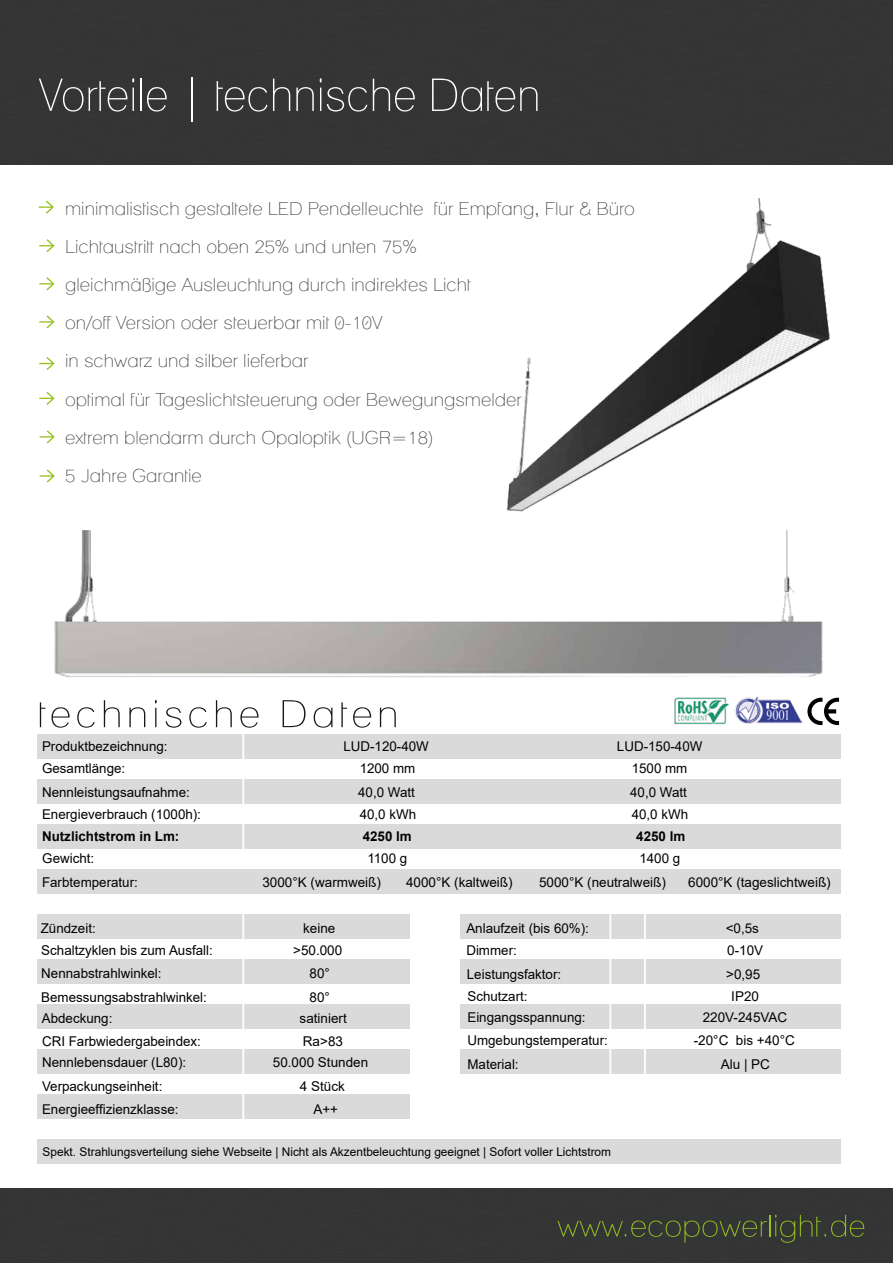
<style>
.page{position:relative;width:893px;height:1263px;background:#fff}
.page>*{position:absolute;margin:0;border:0;box-sizing:border-box;transform-origin:0 0}
.t1{font:condensed 18px/38.1px "Lane";color:#393a39;scale:1.1 1}
.t2{font:13.5px/22.5px "Arial";color:#020203}
.t3{font:700 13.5px "Arial";color:#020203}
.t4{font:12px "Arial";color:#020203}
</style>
<div class="page">
<img style="left:54px;top:530px;width:769px;height:148px">
<div style="left:0;top:74px;width:893px;height:90px;background:#333434"></div>
<div style="left:0;top:0;width:893px;height:74px;background:#333434"></div>
<div style="left:0;top:1188px;width:893px;height:75px;background:#343434"></div>
<svg style="left:39px;top:79px;width:44px;height:33px"></svg>
<svg style="left:89px;top:78px;width:45px;height:34px;background:#525352"></svg>
<hr style="left:140px;top:79px;width:2px;height:32px;background:#fff">
<svg style="left:147px;top:87px;width:20px;height:25px"></svg>
<hr style="left:191px;top:77px;width:1px;height:45px;background:#fff">
<svg style="left:217px;top:81px;width:50px;height:31px;background:#505150"></svg>
<svg style="left:273px;top:79px;width:17px;height:32px"></svg>
<svg style="left:296px;top:87px;width:18px;height:24px"></svg>
<svg style="left:320px;top:78px;width:47px;height:34px;background:#4d4e4e"></svg>
<svg style="left:373px;top:79px;width:42px;height:33px"></svg>
<svg style="left:432px;top:79px;width:106px;height:33px;background:#505150"></svg>
<svg style="left:557px;top:1215px;width:307px;height:28px;background:#3d4231"></svg>
<svg style="left:40px;top:702px;width:5px;height:25px"></svg>
<svg style="left:52px;top:707px;width:18px;height:21px"></svg>
<svg style="left:77px;top:707px;width:18px;height:21px"></svg>
<svg style="left:104px;top:700px;width:16px;height:27px"></svg>
<svg style="left:129px;top:707px;width:16px;height:20px"></svg>
<svg style="left:155px;top:700px;width:2px;height:27px"></svg>
<svg style="left:166px;top:707px;width:15px;height:21px"></svg>
<svg style="left:189px;top:707px;width:18px;height:21px"></svg>
<svg style="left:216px;top:700px;width:16px;height:27px"></svg>
<svg style="left:240px;top:707px;width:19px;height:21px"></svg>
<svg style="left:283px;top:700px;width:22px;height:27px"></svg>
<svg style="left:314px;top:707px;width:18px;height:21px"></svg>
<svg style="left:341px;top:702px;width:6px;height:25px"></svg>
<svg style="left:353px;top:707px;width:18px;height:21px"></svg>
<svg style="left:380px;top:707px;width:16px;height:20px"></svg>
<svg style="left:39px;top:239px;width:15px;height:13px"></svg>
<svg style="left:39px;top:277px;width:15px;height:13px"></svg>
<svg style="left:39px;top:316px;width:15px;height:12px"></svg>
<div style="left:38px;top:734px;width:174px;height:24px;background:#dadada"></div>
<div style="left:210px;top:734px;width:683px;height:24px;background:#dadada"></div>
<div style="left:38px;top:779px;width:176px;height:24px;background:#dadada"></div>
<div style="left:210px;top:779px;width:683px;height:24px;background:#dadada"></div>
<div style="left:38px;top:824px;width:178px;height:24px;background:#dadada"></div>
<div style="left:210px;top:824px;width:683px;height:24px;background:#dadada"></div>
<div style="left:38px;top:914px;width:461px;height:24px;background:#dadada"></div>
<div style="left:496px;top:914px;width:364px;height:24px;background:#dadada"></div>
<div style="left:38px;top:959px;width:460px;height:24px;background:#dadada"></div>
<div style="left:497px;top:959px;width:396px;height:24px;background:#dadada"></div>
<div style="left:38px;top:1004px;width:460px;height:24px;background:#dadada"></div>
<div style="left:496px;top:1004px;width:397px;height:24px;background:#dadada"></div>
<div style="left:38px;top:1049px;width:460px;height:24px;background:#dadada"></div>
<div style="left:496px;top:1049px;width:397px;height:24px;background:#dadada"></div>
<div style="left:38px;top:1094px;width:416px;height:24px;background:#dadada"></div>
<div style="left:38px;top:1139px;width:467px;height:24px;background:#dadada"></div>
<div style="left:496px;top:1139px;width:397px;height:24px;background:#dadada"></div>
<svg style="left:39px;top:201px;width:15px;height:12px"></svg>
<hr style="left:243px;top:732px;width:1px;height:404px;background:#fff">
<hr style="left:644px;top:906px;width:1px;height:232px;background:#fff">
<div style="left:410px;top:913px;width:50px;height:212px;background:#fff"></div>
<svg style="left:807px;top:698px;width:32px;height:27px"></svg>
<hr style="left:610px;top:906px;width:1px;height:232px;background:#fff">
<svg style="left:39px;top:392px;width:15px;height:13px"></svg>
<svg style="left:40px;top:430px;width:15px;height:13px"></svg>
<svg style="left:39px;top:357px;width:15px;height:13px"></svg>
<div style="left:38px;top:869px;width:810px;height:24px;background:#dadada"></div>
<div style="left:841px;top:719px;width:52px;height:453px;background:#fff"></div>
<img style="left:674px;top:697px;width:56px;height:28px">
<img style="left:734px;top:697px;width:67px;height:27px">
<svg style="left:40px;top:470px;width:15px;height:12px"></svg>
<img style="left:506px;top:199px;width:325px;height:313px">
<p class="t1" style="left:65px;top:189px;width:520px">minimalistisch gestaltete LED Pendelleuchte für Empfang, Flur &amp; Büro Lichtaustritt nach oben 25% und unten 75%<br>gleichmäßige Ausleuchtung durch indirektes Licht<br>on/off Version oder steuerbar mit 0-10V<br>in schwarz und silber lieferbar<br>optimal für Tageslichtsteuerung oder Bewegungsmelder<br>extrem blendarm durch Opaloptik (UGR=18)<br>5 Jahre Garantie</p>
<p class="t2" style="left:42px;top:735px;width:127px">Produktbezeichnung:<br>Gesamtlänge:</p>
<p class="t2" style="left:42px;top:781px;width:149px">Nennleistungsaufnahme:</p>
<p class="t2" style="left:42px;top:803px;width:160px">Energieverbrauch (1000h):</p>
<p class="t3" style="left:42px;top:827px;width:139px">Nutzlichtstrom in Lm:</p>
<p class="t2" style="left:42px;top:847px;width:53px">Gewicht:</p>
<p class="t2" style="left:343px;top:735px;width:87px;text-align:center">LUD-120-40W<br>1200 mm</p>
<p class="t2" style="left:358px;top:781px;width:58px">40,0 Watt</p>
<p class="t3" style="left:363px;top:826px;width:51px">4250 lm</p>
<p class="t2" style="left:360px;top:803px;width:58px">40,0 kWh</p>
<p class="t2" style="left:367px;top:847px;width:41px">1100 g</p>
<p class="t2" style="left:617px;top:735px;width:87px;text-align:center">LUD-150-40W<br>1500 mm</p>
<p class="t2" style="left:630px;top:781px;width:58px">40,0 Watt</p>
<p class="t3" style="left:636px;top:826px;width:51px">4250 lm</p>
<p class="t2" style="left:632px;top:803px;width:58px">40,0 kWh</p>
<p class="t2" style="left:639px;top:847px;width:42px">1400 g</p>
<p class="t2" style="left:42px;top:871px;width:97px">Farbtemperatur:</p>
<p class="t2" style="left:262px;top:871px;width:120px">3000°K (warmweiß)</p>
<p class="t2" style="left:406px;top:871px;width:108px">4000°K (kaltweiß)</p>
<p class="t2" style="left:539px;top:871px;width:128px">5000°K (neutralweiß)</p>
<p class="t2" style="left:688px;top:871px;width:144px">6000°K (tageslichtweiß)</p>
<p class="t2" style="left:41px;top:916px;width:56px">Zündzeit:</p>
<p class="t2" style="left:303px;top:916px;width:34px">keine</p>
<p class="t2" style="left:466px;top:917px;width:124px">Anlaufzeit (bis 60%):</p>
<p class="t2" style="left:726px;top:917px;width:35px">&lt;0,5s</p>
<p class="t2" style="left:41px;top:939px;width:173px">Schaltzyklen bis zum Ausfall:</p>
<p class="t2" style="left:293px;top:939px;width:51px">&gt;50.000</p>
<p class="t2" style="left:466px;top:938px;width:52px">Dimmer:</p>
<p class="t2" style="left:727px;top:938px;width:38px">0-10V</p>
<p class="t2" style="left:41px;top:962px;width:122px">Nennabstrahlwinkel:</p>
<p class="t2" style="left:310px;top:962px;width:22px">80°</p>
<p class="t2" style="left:41px;top:986px;width:167px">Bemessungsabstrahlwinkel:</p>
<p class="t2" style="left:310px;top:986px;width:22px">80°</p>
<p class="t2" style="left:42px;top:1007px;width:72px">Abdeckung:</p>
<p class="t2" style="left:300px;top:1007px;width:49px">satiniert</p>
<p class="t2" style="left:42px;top:1031px;width:160px;line-height:21px">CRI Farbwiedergabeindex:<br>Nennlebensdauer (L80):</p>
<p class="t2" style="left:42px;top:1075px;width:138px">Verpackungseinheit:<br>Energieeffizienzklasse:</p>
<p class="t2" style="left:303px;top:1030px;width:42px">Ra&gt;83</p>
<p class="t2" style="left:273px;top:1050px;width:97px;line-height:24px;text-align:center">50.000 Stunden<br>4 Stück</p>
<p class="t2" style="left:313px;top:1098px;width:26px">A++</p>
<p class="t2" style="left:467px;top:962px;width:96px">Leistungsfaktor:</p>
<p class="t2" style="left:726px;top:962px;width:36px">&gt;0,95</p>
<p class="t2" style="left:467px;top:985px;width:62px">Schutzart:</p>
<p class="t2" style="left:467px;top:1006px;width:142px">Eingangsspannung:<br>Umgebungstemperatur:</p>
<p class="t2" style="left:467px;top:1053px;width:53px">Material:</p>
<p class="t2" style="left:731px;top:985px;width:29px">IP20</p>
<p class="t2" style="left:694px;top:1006px;width:103px;text-align:center">220V-245VAC -20°C bis +40°C</p>
<p class="t2" style="left:721px;top:1053px;width:51px">Alu | PC</p>
<p class="t4" style="left:43px;top:1143px;width:570px">Spekt. Strahlungsverteilung siehe Webseite | Nicht als Akzentbeleuchtung geeignet | Sofort voller Lichtstrom</p>
</div>
